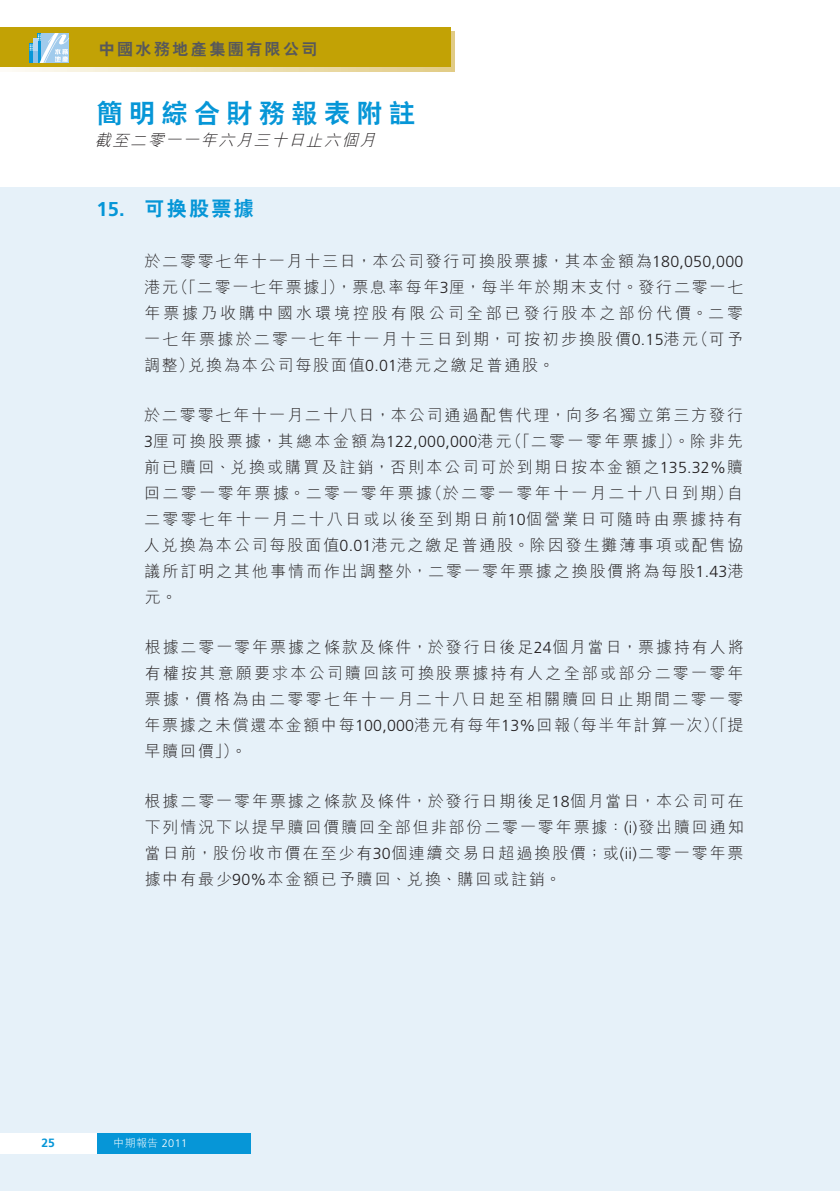
<style>
.page{position:relative;width:840px;height:1191px;background:#fff}
.page>*{position:absolute;margin:0;border:0;box-sizing:border-box;transform-origin:0 0}
.t1{font:800 26px "C Hei 2 HK";letter-spacing:.25em;color:#0696d7}
.t2{font:800 20px "C Hei 2 HK";letter-spacing:.115em;color:#0696d7}
.t3{font:700 20px "Frutiger LT Std";color:#0696d7}
.t4{font:300 16px/26px "M Hei HK";letter-spacing:.12em;color:#231f20;text-align:right}
.t5{font:300 16px/26px "M Hei HK";letter-spacing:.14em;color:#231f20}
.t6{font:300 16px "M Hei HK";letter-spacing:.15em;color:#231f20}
.t7{font:300 16px/26px "M Hei HK";letter-spacing:.1em;color:#231f20}
.t8{font:300 16px "M Hei HK";letter-spacing:.185em;color:#231f20}
.t9{font:italic 300 16px "M Hei HK";color:#231f20}
.t10{font:800 16px "C Hei 2 HK";letter-spacing:.15em;color:#57585a}
.t11{font:700 12px "Frutiger LT Std";color:#0696d7}
.t12{font:300 11px "M Hei HK";color:#fff}
.s1{font-family:"Frutiger LT Std"}
</style>
<div class="page">
<div style="left:0;top:187px;width:839px;height:1004px;background:#e6f1f9"></div>
<svg style="left:12px;top:32px;width:442px;height:39px;background:#ece0b4"></svg>
<div style="left:0;top:28px;width:450px;height:39px;background:#c2a205"></div>
<svg style="left:29px;top:43px;width:1px;height:20px"></svg>
<svg style="left:30px;top:33px;width:39px;height:30px"></svg>
<div style="left:96px;top:1133px;width:155px;height:20px;background:#0696d7"></div>
<div style="left:0;top:1133px;width:96px;height:20px;background:#fff"></div>
<p class="t10" style="left:99px;top:38px;width:220px">中國水務地產集團有限公司</p>
<h1 class="t1" style="left:96px;top:96px;width:320px">簡明綜合財務報表附註</h1>
<p class="t9" style="left:95px;top:129px;width:287px">截至二零一一年六月三十日止六個月</p>
<p class="t3" style="left:96px;top:198px;width:30px">15.</p>
<p class="t2" style="left:144px;top:196px;width:111px">可換股票據</p>
<p class="t4" style="left:144px;top:247px;width:600px">於二零零七年十一月十三日，本公司發行可換股票據，其本金額為<span class="s1">180,050,000</span>，票息率每年厘<span class="s1">3</span> ，每半年於期末支付。發行二零一七</p>
<p class="t4" style="left:172px;top:273px;width:173px">（「二零一七年票據」）</p>
<p class="t4" style="left:144px;top:273px;width:35px">港元</p>
<p class="t8" style="left:144px;top:302px;width:600px">年票據乃收購中國水環境控股有限公司全部已發行股本之部份代價。二零</p>
<p class="t4" style="left:692px;top:325px;width:52px">（可予</p>
<p class="t5" style="left:188px;top:325px;width:511px;text-indent:-44px">一七年票據於二零一七年十一月十三日到期，可按初步換股價<span class="s1">0.15</span>港元兌換為本公司每股面值<span class="s1">0.01</span>港元之繳足普通股。</p>
<p class="t4" style="left:144px;top:351px;width:52px">調整）</p>
<p class="t4" style="left:144px;top:401px;width:600px">於二零零七年十一月二十八日，本公司通過配售代理，向多名獨立第三方發行（「二零一零年票據」）。除非先</p>
<p class="t6" style="left:144px;top:430px;width:369px"><span class="s1">3</span>厘可換股票據，其總本金額為<span class="s1">122,000,000</span>港元</p>
<p class="t4" style="left:144px;top:453px;width:600px">前已贖回、兌換或購買及註銷，否則本公司可於到期日按本金額之<span class="s1">135.32%</span>贖</p>
<p class="t4" style="left:726px;top:479px;width:17px">自</p>
<p class="t6" style="left:426px;top:482px;width:308px">（於二零一零年十一月二十八日到期）</p>
<p class="t4" style="left:144px;top:479px;width:601px;text-align:left">回二零一零年票據。二零一零年票據<br>二零零七年十一月二十八日或以後至到期日前<span class="s1">10</span>個營業日可隨時由票據持有人兌換為本公司每股面值<span class="s1">0.01</span>港元之繳足普通股。除因發生攤薄事項或配售協議所訂明之其他事情而作出調整外，二零一零年票據之換股價將為每股<span class="s1">1.43</span>港元。</p>
<p class="t4" style="left:145px;top:633px;width:600px">根據二零一零年票據之條款及條件，於發行日後足<span class="s1">24</span>個月當日，票據持有人將有權按其意願要求本公司贖回該可換股票據持有人之全部或部分二零一零年票據，價格為由二零零七年十一月二十八日起至相關贖回日止期間二零一零（每半年計算一次）（「提</p>
<p class="t7" style="left:144px;top:711px;width:427px">年票據之未償還本金額中每<span class="s1">100,000</span>港元有每年<span class="s1">13%</span>回報早贖回價 。(「</p>
<p class="t4" style="left:144px;top:787px;width:600px;text-align:justify">根據二零一零年票據之條款及條件，於發行日期後足<span class="s1">18</span>個月當日，本公司可在下列情況下以提早贖回價贖回全部但非部份二零一零年票據： <span class="s1">)i(</span> 發出贖回通知當日前，股份收市價在至少有<span class="s1">30</span>個連續交易日超過換股價；或 <span class="s1">)i i(</span> 二零一零年票據中有最少<span class="s1">90%</span>本金額已予贖回、兌換、購回或註銷。</p>
<p class="t11" style="left:42px;top:1136px;width:15px">25</p>
<p class="t12" style="left:113px;top:1134px;width:75px">中期報告 <span class="s1">2011</span></p>
</div>
